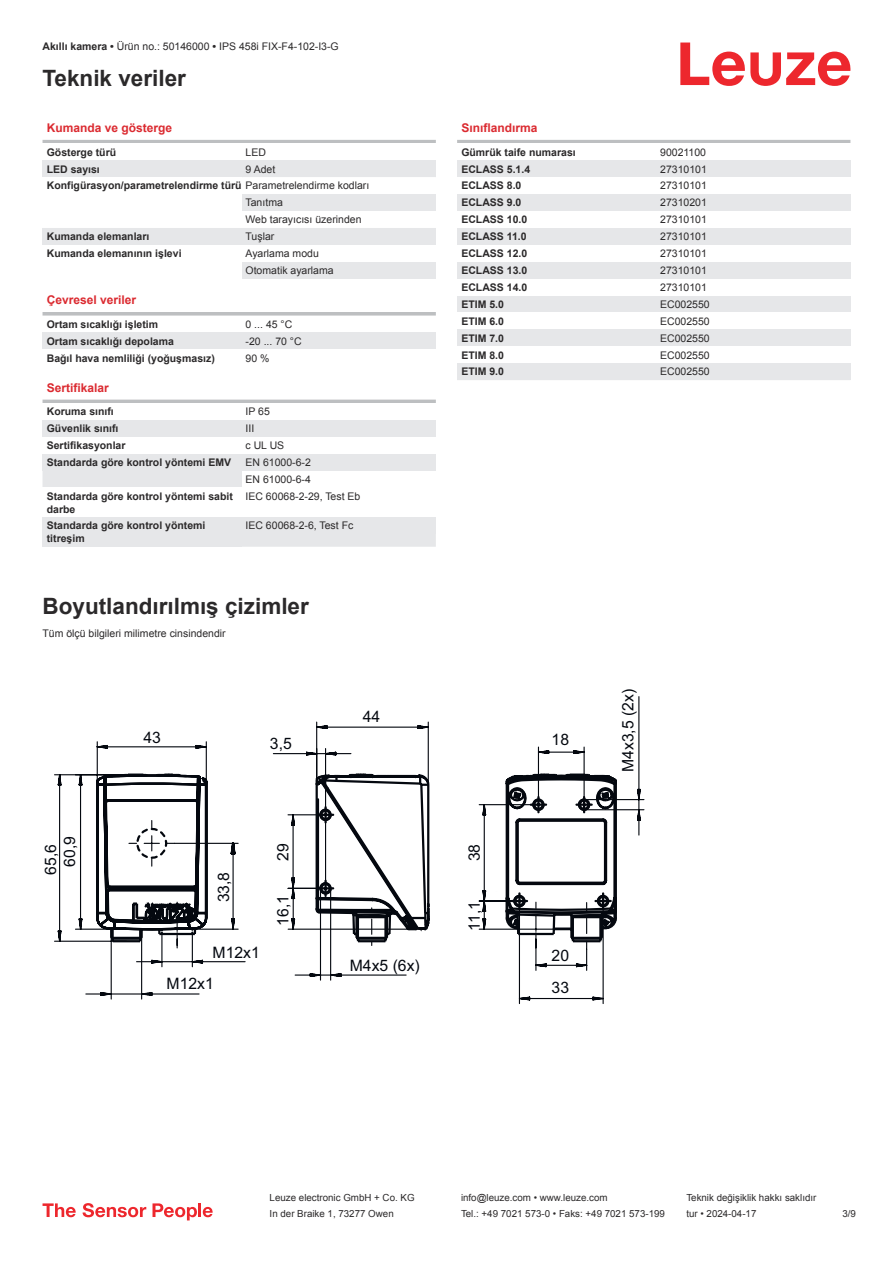
<style>
.page{position:relative;width:893px;height:1263px;background:#fff}
.page>*{position:absolute;margin:0;border:0;box-sizing:border-box;transform-origin:0 0}
.t1{font:700 22.5px "Arial";color:#2b292a}
.t2{font:15.75px/32.7px "Arial";color:#04080f}
.t3{font:700 12px "Arial";color:#db2a30}
.t4{font:700 10.5px/12.6px "Arial";color:#2b292a}
.t5{font:10.5px/17px "Arial";color:#2b292a}
.t6{font:9.75px "Arial";color:#2b292a}
.s1{font-weight:700}
.s2{font-weight:400}
</style>
<div class="page">
<svg style="left:680px;top:43px;width:170px;height:43px"></svg>
<svg style="left:43px;top:471px;width:393px;height:76px;fill:#e6e7e9"></svg>
<hr style="left:43px;top:140px;width:393px;height:3px;background:#bdbfc1">
<div style="left:43px;top:160px;width:199px;height:17px;background:#e6e7e9"></div>
<div style="left:242px;top:160px;width:194px;height:17px;background:#e6e7e9"></div>
<div style="left:242px;top:194px;width:194px;height:17px;background:#e6e7e9"></div>
<div style="left:43px;top:228px;width:199px;height:17px;background:#e6e7e9"></div>
<div style="left:242px;top:228px;width:194px;height:17px;background:#e6e7e9"></div>
<div style="left:242px;top:262px;width:194px;height:17px;background:#e6e7e9"></div>
<svg style="left:43px;top:312px;width:393px;height:4px;background:#c4c5c7"></svg>
<div style="left:43px;top:332px;width:199px;height:17px;background:#e6e7e9"></div>
<div style="left:242px;top:332px;width:194px;height:17px;background:#e6e7e9"></div>
<hr style="left:43px;top:400px;width:393px;height:3px;background:#bdbfc1">
<div style="left:43px;top:420px;width:199px;height:17px;background:#e6e7e9"></div>
<div style="left:242px;top:420px;width:194px;height:17px;background:#e6e7e9"></div>
<div style="left:43px;top:454px;width:199px;height:17px;background:#e6e7e9"></div>
<div style="left:242px;top:454px;width:194px;height:17px;background:#e6e7e9"></div>
<div style="left:242px;top:471px;width:194px;height:17px;background:#fff"></div>
<div style="left:43px;top:488px;width:199px;height:29px;background:#fff"></div>
<div style="left:242px;top:488px;width:194px;height:17px;background:#fff"></div>
<div style="left:43px;top:517px;width:199px;height:30px;background:#e6e7e9"></div>
<div style="left:242px;top:517px;width:194px;height:17px;background:#e6e7e9"></div>
<hr style="left:457px;top:140px;width:393px;height:3px;background:#bdbfc1">
<div style="left:457px;top:160px;width:200px;height:17px;background:#e6e7e9"></div>
<div style="left:657px;top:160px;width:193px;height:17px;background:#e6e7e9"></div>
<div style="left:457px;top:194px;width:200px;height:17px;background:#e6e7e9"></div>
<div style="left:657px;top:194px;width:193px;height:17px;background:#e6e7e9"></div>
<div style="left:457px;top:228px;width:200px;height:17px;background:#e6e7e9"></div>
<div style="left:657px;top:228px;width:193px;height:17px;background:#e6e7e9"></div>
<div style="left:457px;top:262px;width:200px;height:17px;background:#e6e7e9"></div>
<div style="left:657px;top:262px;width:193px;height:17px;background:#e6e7e9"></div>
<div style="left:457px;top:296px;width:200px;height:16px;background:#e6e7e9"></div>
<div style="left:657px;top:296px;width:193px;height:16px;background:#e6e7e9"></div>
<div style="left:457px;top:329px;width:200px;height:17px;background:#e6e7e9"></div>
<div style="left:657px;top:329px;width:193px;height:17px;background:#e6e7e9"></div>
<div style="left:457px;top:363px;width:200px;height:17px;background:#e6e7e9"></div>
<div style="left:657px;top:363px;width:193px;height:17px;background:#e6e7e9"></div>
<svg style="left:43px;top:1203px;width:33px;height:14px"></svg>
<svg style="left:83px;top:1203px;width:63px;height:14px"></svg>
<svg style="left:153px;top:1203px;width:44px;height:17px"></svg>
<hr style="left:198px;top:1203px;width:3px;height:14px;background:#ed272d">
<svg style="left:203px;top:1207px;width:10px;height:10px"></svg>
<svg style="left:604px;top:696px;width:40px;height:234px"></svg>
<svg style="left:316px;top:721px;width:288px;height:283px"></svg>
<svg style="left:54px;top:741px;width:372px;height:259px"></svg>
<svg style="left:102px;top:772px;width:329px;height:173px"></svg>
<p class="t5" style="left:43px;top:39px;width:298px"><span class="s1">Akıllı kamera •</span> Ürün no.: 50146000 <span class="s1">•</span> IPS 458i FIX-F4-102-I3-G</p>
<h1 class="t1" style="left:43px;top:63px;width:145px">Teknik veriler</h1>
<p class="t3" style="left:47px;top:120px;width:127px">Kumanda ve gösterge</p>
<p class="t4" style="left:47px;top:146px;width:71px">Gösterge türü</p>
<p class="t5" style="left:246px;top:144px;width:22px">LED</p>
<p class="t4" style="left:47px;top:163px;width:55px">LED sayısı</p>
<p class="t5" style="left:246px;top:160px;width:31px">9 Adet</p>
<p class="t4" style="left:47px;top:180px;width:324px">Konfigürasyon/parametrelendirme türü <span class="s2">Parametrelendirme kodları</span></p>
<p class="t5" style="left:246px;top:194px;width:39px">Tanıtma</p>
<p class="t5" style="left:246px;top:211px;width:117px">Web tarayıcısı üzerinden</p>
<p class="t4" style="left:47px;top:230px;width:104px">Kumanda elemanları</p>
<p class="t5" style="left:246px;top:228px;width:30px">Tuşlar</p>
<p class="t4" style="left:47px;top:247px;width:136px">Kumanda elemanının işlevi</p>
<p class="t5" style="left:246px;top:245px;width:90px">Ayarlama modu<br>Otomatik ayarlama</p>
<p class="t3" style="left:47px;top:292px;width:91px">Çevresel veriler</p>
<p class="t4" style="left:47px;top:318px;width:113px">Ortam sıcaklığı işletim</p>
<p class="t5" style="left:246px;top:316px;width:48px">0 ... 45 °C</p>
<p class="t4" style="left:47px;top:335px;width:129px">Ortam sıcaklığı depolama</p>
<p class="t5" style="left:246px;top:332px;width:58px">-20 ... 70 °C</p>
<p class="t4" style="left:47px;top:352px;width:170px">Bağıl hava nemliliği (yoğuşmasız)</p>
<p class="t5" style="left:246px;top:349px;width:25px">90 %</p>
<p class="t3" style="left:47px;top:379px;width:64px">Sertifikalar</p>
<p class="t4" style="left:47px;top:405px;width:69px">Koruma sınıfı</p>
<p class="t5" style="left:246px;top:404px;width:26px">IP 65</p>
<p class="t4" style="left:47px;top:422px;width:73px">Güvenlik sınıfı</p>
<p class="t5" style="left:246px;top:421px;width:10px">III</p>
<p class="t4" style="left:47px;top:439px;width:80px">Sertifikasyonlar</p>
<p class="t5" style="left:246px;top:437px;width:40px">c UL US</p>
<p class="t4" style="left:47px;top:456px;width:186px">Standarda göre kontrol yöntemi EMV</p>
<p class="t5" style="left:246px;top:455px;width:67px">EN 61000-6-2<br>EN 61000-6-4</p>
<p class="t4" style="left:47px;top:490px;width:188px">Standarda göre kontrol yöntemi sabit darbe</p>
<p class="t5" style="left:246px;top:488px;width:116px">IEC 60068-2-29, Test Eb</p>
<p class="t4" style="left:47px;top:519px;width:160px">Standarda göre kontrol yöntemi titreşim</p>
<p class="t5" style="left:246px;top:517px;width:109px">IEC 60068-2-6, Test Fc</p>
<h1 class="t1" style="left:43px;top:590px;width:268px">Boyutlandırılmış çizimler</h1>
<p class="t5" style="left:43px;top:624px;width:185px">Tüm ölçü bilgileri milimetre cinsindendir</p>
<h2 class="t2" style="left:42px;top:875px;width:40px;line-height:19.2px;text-align:center;rotate:-90deg">65,6<br>60,9</h2>
<h2 class="t2" style="left:143px;top:723px;width:19px">43</h2>
<h2 class="t2" style="left:270px;top:728px;width:23px">3,5</h2>
<h2 class="t2" style="left:209px;top:902px;width:32px;rotate:-90deg">33,8</h2>
<h2 class="t2" style="left:213px;top:937px;width:49px">M12x1</h2>
<h2 class="t2" style="left:167px;top:968px;width:49px">M12x1</h2>
<h2 class="t2" style="left:268px;top:861px;width:19px;rotate:-90deg">29</h2>
<h2 class="t2" style="left:268px;top:926px;width:32px;rotate:-90deg">16,1</h2>
<h2 class="t2" style="left:363px;top:702px;width:19px">44</h2>
<h2 class="t2" style="left:350px;top:951px;width:72px">M4x5 (6x)</h2>
<p class="t3" style="left:461px;top:120px;width:78px">Sınıflandırma</p>
<p class="t4" style="left:461px;top:146px;width:116px">Gümrük taife numarası</p>
<p class="t5" style="left:660px;top:143px;width:47px">90021100</p>
<p class="t4" style="left:461px;top:163px;width:70px">ECLASS 5.1.4</p>
<p class="t5" style="left:660px;top:161px;width:48px">27310101</p>
<p class="t4" style="left:461px;top:180px;width:62px">ECLASS 8.0</p>
<p class="t5" style="left:660px;top:178px;width:48px">27310101</p>
<p class="t4" style="left:461px;top:196px;width:62px">ECLASS 9.0</p>
<p class="t5" style="left:660px;top:195px;width:48px">27310201</p>
<p class="t4" style="left:461px;top:213px;width:67px">ECLASS 10.0</p>
<p class="t5" style="left:660px;top:212px;width:48px">27310101</p>
<p class="t4" style="left:461px;top:230px;width:67px">ECLASS 11.0</p>
<p class="t5" style="left:660px;top:229px;width:48px">27310101</p>
<p class="t4" style="left:461px;top:247px;width:67px">ECLASS 12.0</p>
<p class="t5" style="left:660px;top:246px;width:48px">27310101</p>
<p class="t4" style="left:461px;top:264px;width:67px">ECLASS 13.0</p>
<p class="t5" style="left:660px;top:263px;width:48px">27310101</p>
<p class="t4" style="left:461px;top:281px;width:67px">ECLASS 14.0</p>
<p class="t5" style="left:660px;top:280px;width:48px">27310101</p>
<p class="t4" style="left:461px;top:298px;width:44px">ETIM 5.0</p>
<p class="t5" style="left:660px;top:296px;width:51px">EC002550</p>
<p class="t4" style="left:461px;top:315px;width:44px">ETIM 6.0</p>
<p class="t5" style="left:660px;top:312px;width:51px">EC002550</p>
<p class="t4" style="left:461px;top:332px;width:44px">ETIM 7.0</p>
<p class="t5" style="left:660px;top:329px;width:51px">EC002550</p>
<p class="t4" style="left:461px;top:349px;width:44px">ETIM 8.0</p>
<p class="t5" style="left:660px;top:346px;width:51px">EC002550</p>
<p class="t4" style="left:461px;top:366px;width:44px">ETIM 9.0</p>
<p class="t5" style="left:660px;top:363px;width:51px">EC002550</p>
<h2 class="t2" style="left:459px;top:861px;width:19px;rotate:-90deg">38</h2>
<h2 class="t2" style="left:459px;top:931px;width:31px;rotate:-90deg">11,1</h2>
<h2 class="t2" style="left:552px;top:725px;width:19px">18</h2>
<h2 class="t2" style="left:613px;top:772px;width:85px;rotate:-90deg">M4x3,5 (2x)</h2>
<h2 class="t2" style="left:552px;top:940px;width:19px">20<br>33</h2>
<p class="t6" style="left:270px;top:1191px;width:146px">Leuze electronic GmbH + Co. KG</p>
<p class="t6" style="left:461px;top:1191px;width:148px">info@leuze.com • www.leuze.com</p>
<p class="t6" style="left:686px;top:1191px;width:132px">Teknik değişiklik hakkı saklıdır</p>
<p class="t6" style="left:270px;top:1207px;width:126px">In der Braike 1, 73277 Owen</p>
<p class="t6" style="left:461px;top:1207px;width:205px">Tel.: +49 7021 573-0 • Faks: +49 7021 573-199</p>
<p class="t6" style="left:686px;top:1207px;width:72px">tur • 2024-04-17</p>
<p class="t6" style="left:842px;top:1210px;width:15px">3 /9</p>
</div>
